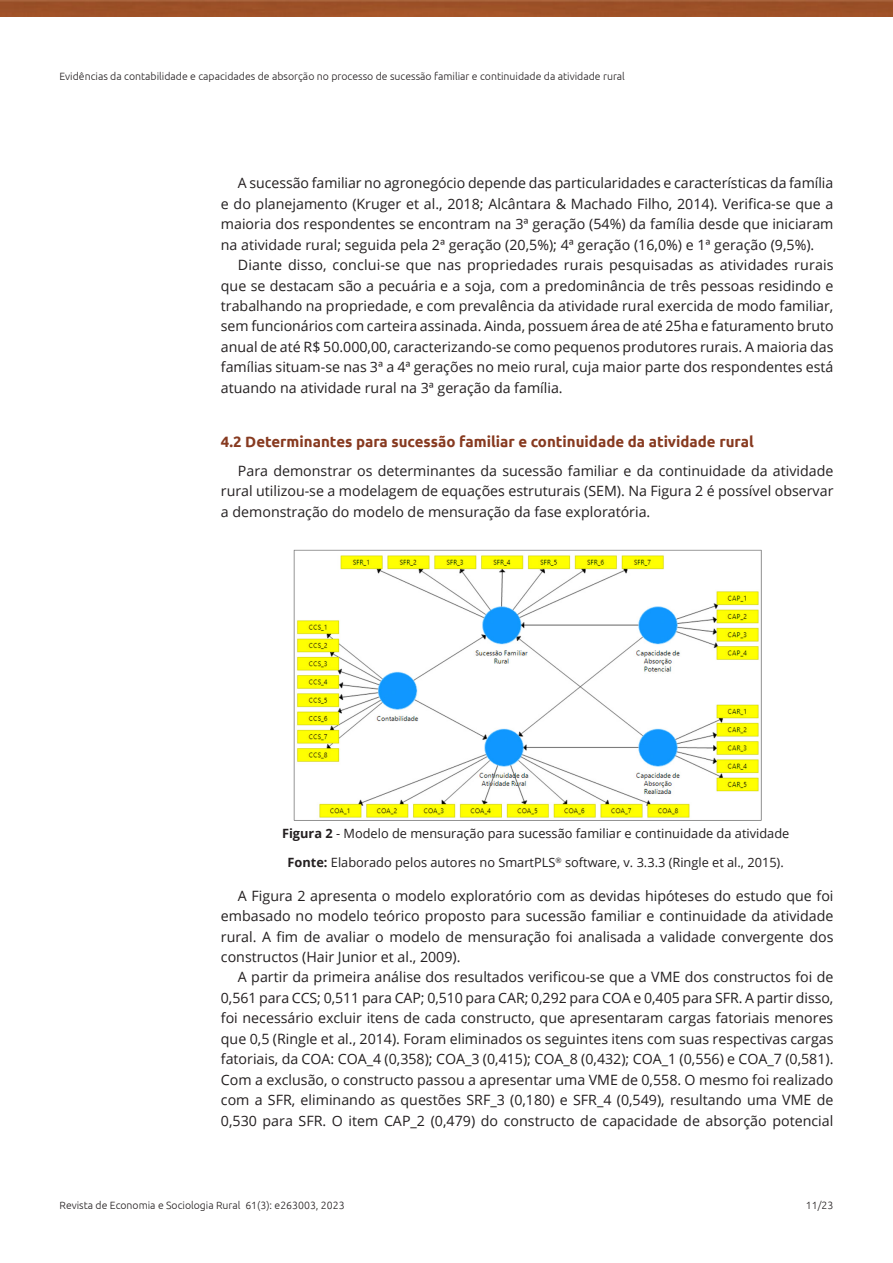
<style>
.page{position:relative;width:893px;height:1263px;background:#fff}
.page>*{position:absolute;margin:0;border:0;box-sizing:border-box;transform-origin:0 0}
.Heading2{font:700 15px "Ubuntu";color:#873a20}
.Paragraph{font:14.25px/20.4px "Open Sans";color:#231f20;text-align:justify}
.FigureCaption{font:12.75px "Open Sans";color:#231f20}
.t1{font:300 10.5px "Ubuntu";color:#231f20}
.s1{font-weight:700}
</style>
<div class="page">
<img style="left:0;top:0;width:893px;height:17px">
<img style="left:669px;top:549px;width:92px;height:272px">
<img style="left:293px;top:549px;width:376px;height:272px">
<p class="t1" style="left:60px;top:70px;width:567px">Evidências da contabilidade e capacidades de absorção no processo de sucessão familiar e continuidade da atividade rural</p>
<p class="Paragraph" style="left:221px;top:173px;width:614px;text-indent:17px">A sucessão familiar no agronegócio depende das particularidades e características da família e do planejamento (Kruger et al., 2018; Alcântara &amp; Machado Filho, 2014). Verifica-se que a maioria dos respondentes se encontram na 3ª geração (54%) da família desde que iniciaram na atividade rural; seguida pela 2ª geração (20,5%); 4ª geração (16,0%) e 1ª geração (9,5%).</p>
<p class="Paragraph" style="left:221px;top:254px;width:614px;text-indent:17px">Diante disso, conclui-se que nas propriedades rurais pesquisadas as atividades rurais que se destacam são a pecuária e a soja, com a predominância de três pessoas residindo e trabalhando na propriedade, e com prevalência da atividade rural exercida de modo familiar, sem funcionários com carteira assinada. Ainda, possuem área de até 25ha e faturamento bruto anual de até R$ 50.000,00, caracterizando-se como pequenos produtores rurais. A maioria das famílias situam-se nas 3ª a 4ª gerações no meio rural, cuja maior parte dos respondentes está atuando na atividade rural na 3ª geração da família.</p>
<p class="Heading2" style="left:221px;top:432px;width:534px">4.2 Determinantes para sucessão familiar e continuidade da atividade rural</p>
<p class="Paragraph" style="left:221px;top:460px;width:614px;text-indent:17px">Para demonstrar os determinantes da sucessão familiar e da continuidade da atividade rural utilizou-se a modelagem de equações estruturais (SEM). Na Figura 2 é possível observar a demonstração do modelo de mensuração da fase exploratória.</p>
<p class="FigureCaption" style="left:282px;top:824px;width:509px"><span class="s1">Figura 2</span> - Modelo de mensuração para sucessão familiar e continuidade da atividade</p>
<p class="FigureCaption" style="left:288px;top:854px;width:498px"><span class="s1">Fonte:</span> Elaborado pelos autores no SmartPLS<sup>®</sup> software, v. 3.3.3 (Ringle et al., 2015).</p>
<p class="Paragraph" style="left:221px;top:885px;width:614px;text-indent:17px">A Figura 2 apresenta o modelo exploratório com as devidas hipóteses do estudo que foi embasado no modelo teórico proposto para sucessão familiar e continuidade da atividade rural. A fim de avaliar o modelo de mensuração foi analisada a validade convergente dos constructos (Hair Junior et al., 2009).</p>
<p class="Paragraph" style="left:221px;top:967px;width:614px;text-indent:17px">A partir da primeira análise dos resultados verificou-se que a VME dos constructos foi de 0,561 para CCS; 0,511 para CAP; 0,510 para CAR; 0,292 para COA e 0,405 para SFR. A partir disso, foi necessário excluir itens de cada constructo, que apresentaram cargas fatoriais menores que 0,5 (Ringle et al., 2014). Foram eliminados os seguintes itens com suas respectivas cargas fatoriais, da COA: COA_4 (0,358); COA_3 (0,415); COA_8 (0,432); COA_1 (0,556) e COA_7 (0,581).<br>Com a exclusão, o constructo passou a apresentar uma VME de 0,558. O mesmo foi realizado com a SFR, eliminando as questões SRF_3 (0,180) e SFR_4 (0,549), resultando uma VME de 0,530 para SFR. O item CAP_2 (0,479) do constructo de capacidade de absorção potencial</p>
<p class="t1" style="left:60px;top:1198px;width:287px">Revista de Economia e Sociologia Rural 61(3): e263003, 2023</p>
<p class="t1" style="left:806px;top:1198px;width:29px">11/23</p>
</div>
